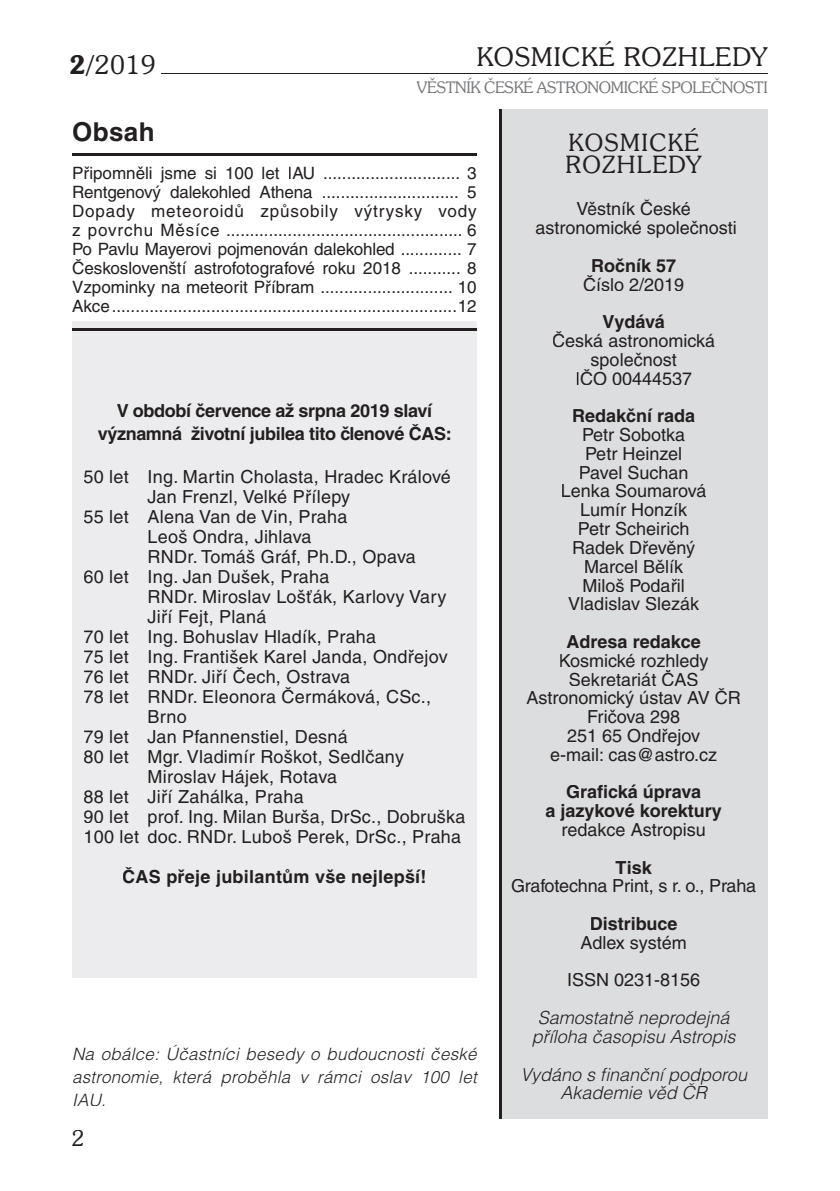
<style>
.page{position:relative;width:840px;height:1191px;background:#fff}
.page>*{position:absolute;margin:0;border:0;box-sizing:border-box;transform-origin:0 0}
.t1{font:300 26px "Souvenir IT Cby BTCE";letter-spacing:.04em;color:#231f20}
.t2{font:700 26px "Helvetica CE";letter-spacing:.015em;color:#231f20}
.t3{font:300 24px/22px "Souvenir IT Cby BTCE";letter-spacing:.06em;color:#231f20}
.t4{font:300 22px "Souvenir IT Cby BTCE";color:#231f20}
.t5{font:18px/18.8px "Helvetica CE";letter-spacing:.005em;color:#231f20;text-align:center}
.t6{font:700 18px/18.8px "Helvetica CE";color:#231f20;text-align:center}
.t7{font:italic 300 18px/18.8px "Helvetica CE";color:#231f20;text-align:center}
.t8{font:700 18px/23px "Helvetica CE";letter-spacing:-.02em;color:#231f20;text-align:center}
.t9{font:17px/19px "Helvetica CE";color:#231f20;text-align:justify}
.t10{font:italic 300 17px/23px "Helvetica CE";letter-spacing:.015em;color:#231f20;text-align:justify}
.t11{font:300 16px "Souvenir IT Cby BTCE";letter-spacing:-.02em;color:#76787b}
.s1{font-weight:600}
</style>
<div class="page">
<hr style="left:162px;top:73px;width:605px;height:1px;background:#231f20">
<div style="left:499px;top:109px;width:268px;height:1010px;background:#dcdddf"></div>
<hr style="left:602px;top:331px;width:62px;height:1px;background:#231f20">
<hr style="left:591px;top:369px;width:85px;height:1px;background:#231f20">
<hr style="left:569px;top:669px;width:128px;height:1px;background:#231f20">
<hr style="left:560px;top:1083px;width:147px;height:1px;background:#231f20">
<hr style="left:499px;top:109px;width:2px;height:1010px;background:#231f20">
<hr style="left:72px;top:154px;width:404px;height:2px;background:#231f20">
<div style="left:72px;top:321px;width:404px;height:656px;background:#ececee"></div>
<hr style="left:72px;top:329px;width:404px;height:2px;background:#231f20">
<h1 class="t1" style="left:69px;top:48px;width:87px"><span class="s1">2/</span>2019</h1>
<h1 class="t1" style="left:476px;top:39px;width:292px">KOSMICKÉ ROZHLEDY</h1>
<p class="t11" style="left:416px;top:77px;width:352px">VĚSTNÍK ČESKÉ ASTRONOMICKÉ SPOLEČNOSTI</p>
<h1 class="t2" style="left:72px;top:116px;width:84px">Obsah</h1>
<p class="t9" style="left:72px;top:163px;width:406px">Připomněli jsme si 100 let IAU ............................. 3<br>Rentgenový dalekohled Athena ............................. 5<br>Dopady meteoroidů způsobily výtrysky vody z povrchu Měsíce .................................................. 6<br>Po Pavlu Mayerovi pojmenován dalekohled ............. 7<br>Českoslovenští astrofotografové roku 2018 ........... 8<br>Vzpominky na meteorit Příbram ............................ 10<br>Akce ......................................................................... 12</p>
<p class="t8" style="left:98px;top:398px;width:355px">V období července až srpna 2019 slaví významná životní jubilea tito členové ČAS:</p>
<p class="t5" style="left:83px;top:467px;width:369px">50 let Ing. Martin Cholasta, Hradec Králové</p>
<p class="t5" style="left:147px;top:487px;width:204px">Jan Frenzl, Velké Přílepy</p>
<p class="t5" style="left:83px;top:507px;width:265px">55 let Alena Van de Vin, Praha</p>
<p class="t5" style="left:147px;top:527px;width:165px">Leoš Ondra, Jihlava</p>
<p class="t5" style="left:147px;top:547px;width:270px">RNDr. Tomáš Gráf, Ph.D., Opava</p>
<p class="t5" style="left:83px;top:567px;width:247px">60 let Ing. Jan Dušek, Praha</p>
<p class="t5" style="left:147px;top:587px;width:300px">RNDr. Miroslav Lošťák, Karlovy Vary</p>
<p class="t5" style="left:147px;top:607px;width:120px">Jiří Fejt, Planá</p>
<p class="t5" style="left:83px;top:627px;width:294px">70 let Ing. Bohuslav Hladík, Praha</p>
<p class="t5" style="left:83px;top:647px;width:365px">75 let Ing. František Karel Janda, Ondřejov</p>
<p class="t5" style="left:83px;top:667px;width:268px">76 let RNDr. Jiří Čech, Ostrava</p>
<p class="t5" style="left:83px;top:687px;width:349px">78 let RNDr. Eleonora Čermáková, CSc.,</p>
<p class="t5" style="left:147px;top:707px;width:41px">Brno</p>
<p class="t5" style="left:83px;top:727px;width:266px">79 let Jan Pfannenstiel, Desná</p>
<p class="t5" style="left:83px;top:747px;width:322px">80 let Mgr. Vladimír Roškot, Sedlčany</p>
<p class="t5" style="left:147px;top:767px;width:191px">Miroslav Hájek, Rotava</p>
<p class="t5" style="left:83px;top:787px;width:222px">88 let Jiří Zahálka, Praha</p>
<p class="t5" style="left:83px;top:807px;width:383px">90 let prof. Ing. Milan Burša, DrSc., Dobruška</p>
<p class="t5" style="left:83px;top:827px;width:379px">100 let doc. RNDr. Luboš Perek, DrSc., Praha</p>
<p class="t6" style="left:122px;top:866px;width:306px">ČAS přeje jubilantům vše nejlepší!</p>
<p class="t10" style="left:72px;top:1042px;width:406px">Na obálce: Účastníci besedy o budoucnosti české astronomie, která proběhla v rámci oslav 100 let IAU.</p>
<p class="t4" style="left:72px;top:1124px;width:14px">2</p>
<h2 class="t3" style="left:565px;top:131px;width:138px">KOSMICKÉ<br>ROZHLEDY</h2>
<p class="t5" style="left:535px;top:200px;width:203px">Věstník České astronomické společnosti</p>
<p class="t6" style="left:590px;top:256px;width:87px">Ročník 57</p>
<p class="t5" style="left:582px;top:275px;width:103px">Číslo 2/2019</p>
<p class="t6" style="left:602px;top:312px;width:64px">Vydává</p>
<p class="t5" style="left:552px;top:331px;width:164px">Česká astronomická společnost<br>IČO 00444537</p>
<p class="t6" style="left:571px;top:406px;width:125px">Redakční rada</p>
<p class="t5" style="left:560px;top:425px;width:147px">Petr Sobotka<br>Petr Heinzel<br>Pavel Suchan<br>Lenka Soumarová<br>Lumír Honzík<br>Petr Scheirich<br>Radek Dřevěný<br>Marcel Bělík<br>Miloš Podařil<br>Vladislav Slezák</p>
<p class="t6" style="left:566px;top:632px;width:136px">Adresa redakce</p>
<p class="t5" style="left:526px;top:651px;width:216px">Kosmické rozhledy<br>Sekretariát ČAS<br>Astronomický ústav AV ČR<br>Fričova 298<br>251 65 Ondřejov<br>e-mail: cas@astro.cz</p>
<p class="t6" style="left:545px;top:782px;width:178px">Grafická úprava<br>a jazykové korektury</p>
<p class="t5" style="left:561px;top:820px;width:146px">redakce Astropisu</p>
<p class="t6" style="left:615px;top:857px;width:38px">Tisk</p>
<p class="t5" style="left:510px;top:876px;width:247px">Grafotechna Print, s r. o., Praha</p>
<p class="t6" style="left:589px;top:914px;width:89px">Distribuce</p>
<p class="t5" style="left:566px;top:923px;width:135px;line-height:37.6px">Adlex systém<br>ISSN 0231-8156</p>
<p class="t7" style="left:531px;top:1008px;width:205px">Samostatně neprodejná příloha časopisu Astropis</p>
<p class="t7" style="left:520px;top:1064px;width:228px">Vydáno s finanční podporou<br>Akademie věd ČR</p>
</div>
